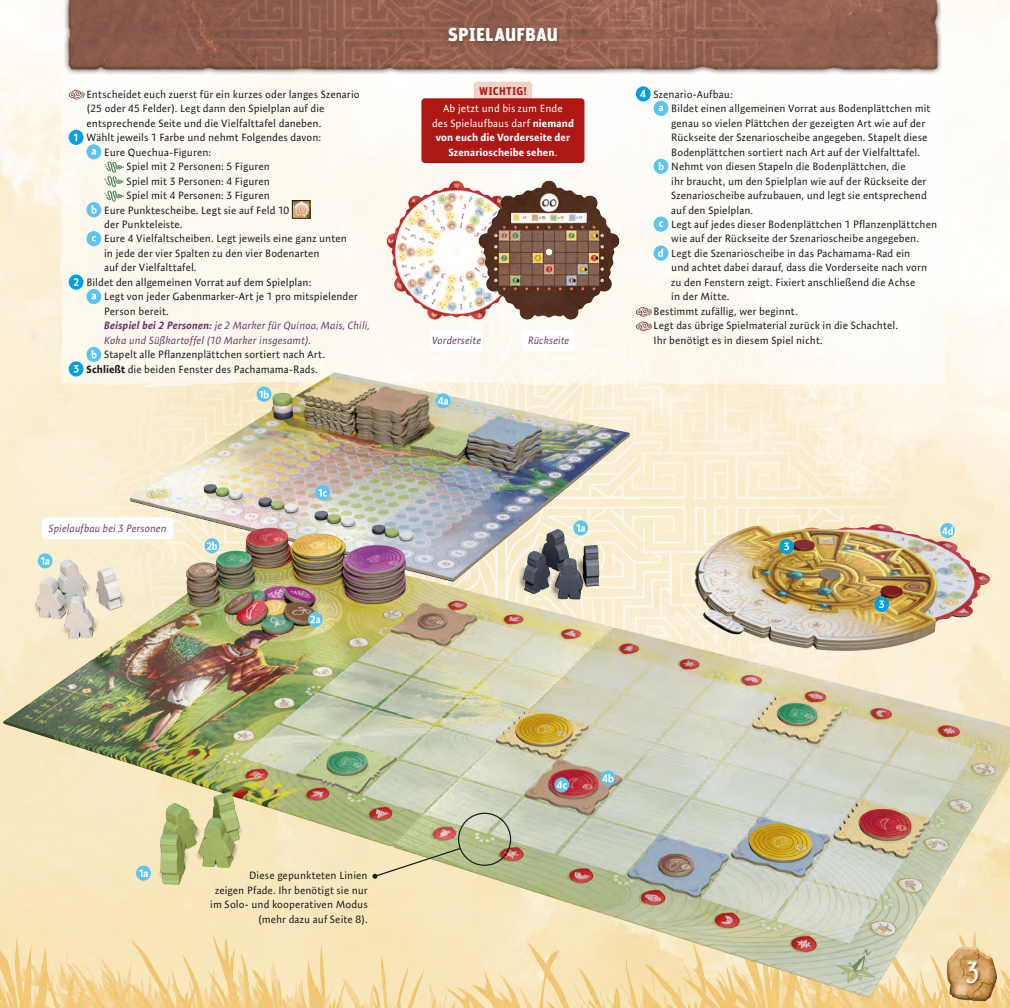
<style>
.page{position:relative;width:1010px;height:1008px;background:#fff}
.page>*{position:absolute;margin:0;border:0;box-sizing:border-box;transform-origin:0 0}
.t1{font:27.5px "Adorn Condensed Sans";color:#fff}
.t2{font:900 18.75px "Unit Rounded Pro";letter-spacing:.005em;color:#fff}
.t3{font:700 11.25px "Unit Rounded Pro";letter-spacing:.02em;color:#ad1714}
.t4{font:10.62px/14.5px "Expo Sans Pro";letter-spacing:.005em;color:#1d1d1b}
.t5{font:italic 10.62px "Expo Sans Pro";letter-spacing:.005em;color:#6d396c}
.t6{font:700 10.62px/14.5px "Expo Sans Pro";letter-spacing:.01em;color:#fff;text-align:center}
.s1{font-weight:700}
.s2{font-weight:400}
</style>
<div class="page">
<div style="left:59px;top:79px;width:888px;height:273px;background:#fefbf5"></div>
<img style="left:51px;top:0;width:904px;height:79px">
<svg style="left:474px;top:82px;width:58px;height:16px"></svg>
<div style="left:421px;top:98px;width:163px;height:65px;background:#ad1714;border-radius:4px"></div>
<div style="left:430px;top:329px;width:53px;height:22px;background:#fff;border-radius:4px"></div>
<div style="left:522px;top:329px;width:53px;height:22px;background:#fff;border-radius:4px"></div>
<div style="left:445px;top:25px;width:116px;height:22px;background:#4f2815;opacity:.5"></div>
<img style="left:384px;top:178px;width:92px;height:143px">
<img style="left:476px;top:178px;width:145px;height:143px">
<img style="left:0;top:352px;width:1010px;height:656px">
<svg style="left:69px;top:89px;width:16px;height:11px"></svg>
<div style="left:69px;top:130px;width:14px;height:15px;background:#009fe3;border-radius:50%"></div>
<svg style="left:74px;top:133px;width:3px;height:8px"></svg>
<div style="left:86px;top:144px;width:15px;height:15px;background:#5bc5f2;border-radius:50%"></div>
<svg style="left:92px;top:149px;width:4px;height:6px"></svg>
<svg style="left:104px;top:161px;width:20px;height:41px"></svg>
<svg style="left:86px;top:202px;width:15px;height:15px"></svg>
<svg style="left:92px;top:205px;width:5px;height:9px"></svg>
<img style="left:294px;top:202px;width:14px;height:14px">
<div style="left:292px;top:200px;width:18px;height:18px;border:1px solid #1d1d1b"></div>
<div style="left:86px;top:231px;width:15px;height:15px;background:#5bc5f2;border-radius:50%"></div>
<svg style="left:92px;top:236px;width:4px;height:5px"></svg>
<div style="left:69px;top:274px;width:14px;height:16px;background:#009fe3;border-radius:50%"></div>
<svg style="left:74px;top:278px;width:5px;height:8px"></svg>
<div style="left:86px;top:289px;width:15px;height:15px;background:#5bc5f2;border-radius:50%"></div>
<svg style="left:92px;top:294px;width:4px;height:5px"></svg>
<svg style="left:86px;top:347px;width:15px;height:15px"></svg>
<svg style="left:92px;top:350px;width:5px;height:8px"></svg>
<div style="left:69px;top:361px;width:14px;height:15px;background:#009fe3;border-radius:50%"></div>
<svg style="left:73px;top:365px;width:6px;height:8px"></svg>
<div style="left:636px;top:86px;width:14px;height:15px;background:#009fe3;border-radius:50%"></div>
<svg style="left:640px;top:90px;width:6px;height:8px"></svg>
<div style="left:653px;top:101px;width:15px;height:15px;background:#5bc5f2;border-radius:50%"></div>
<svg style="left:658px;top:106px;width:5px;height:5px"></svg>
<svg style="left:653px;top:159px;width:15px;height:15px"></svg>
<svg style="left:659px;top:162px;width:5px;height:8px"></svg>
<div style="left:653px;top:217px;width:15px;height:15px;background:#5bc5f2;border-radius:50%"></div>
<svg style="left:659px;top:221px;width:4px;height:6px"></svg>
<svg style="left:653px;top:245px;width:15px;height:16px"></svg>
<svg style="left:658px;top:248px;width:5px;height:9px"></svg>
<svg style="left:635px;top:306px;width:17px;height:25px"></svg>
<div style="left:964px;top:959px;width:16px;height:24px;background:#fff;opacity:.75"></div>
<div style="left:964px;top:960px;width:17px;height:26px;background:#5c3e1b;opacity:.5"></div>
<div style="left:42px;top:517px;width:131px;height:22px;background:#fff;border-radius:4px"></div>
<svg style="left:940px;top:523px;width:15px;height:15px"></svg>
<svg style="left:942px;top:526px;width:11px;height:9px"></svg>
<svg style="left:554px;top:777px;width:15px;height:15px"></svg>
<svg style="left:556px;top:781px;width:11px;height:7px"></svg>
<svg style="left:600px;top:770px;width:15px;height:15px"></svg>
<svg style="left:602px;top:773px;width:11px;height:9px"></svg>
<div style="left:779px;top:539px;width:15px;height:15px;background:#009fe3;border-radius:50%"></div>
<svg style="left:784px;top:542px;width:5px;height:8px"></svg>
<div style="left:874px;top:597px;width:15px;height:15px;background:#009fe3;border-radius:50%"></div>
<svg style="left:879px;top:600px;width:5px;height:8px"></svg>
<div style="left:205px;top:538px;width:14px;height:15px;background:#5bc5f2;border-radius:50%"></div>
<svg style="left:207px;top:541px;width:10px;height:9px"></svg>
<svg style="left:308px;top:612px;width:15px;height:15px"></svg>
<svg style="left:310px;top:615px;width:10px;height:8px"></svg>
<svg style="left:315px;top:485px;width:15px;height:15px"></svg>
<svg style="left:318px;top:489px;width:9px;height:7px"></svg>
<svg style="left:257px;top:386px;width:14px;height:16px"></svg>
<svg style="left:259px;top:390px;width:10px;height:8px"></svg>
<div style="left:136px;top:865px;width:15px;height:15px;background:#5bc5f2;border-radius:50%"></div>
<svg style="left:139px;top:869px;width:9px;height:8px"></svg>
<div style="left:573px;top:520px;width:15px;height:15px;background:#5bc5f2;border-radius:50%"></div>
<svg style="left:576px;top:524px;width:9px;height:8px"></svg>
<div style="left:38px;top:553px;width:14px;height:15px;background:#5bc5f2;border-radius:50%"></div>
<svg style="left:41px;top:557px;width:9px;height:8px"></svg>
<div style="left:458px;top:812px;width:53px;height:54px;border:1px solid #1d1d1b;border-radius:50%"></div>
<svg style="left:372px;top:847px;width:89px;height:31px;background:#dcd3a7"></svg>
<svg style="left:435px;top:393px;width:15px;height:15px"></svg>
<svg style="left:438px;top:397px;width:10px;height:8px"></svg>
<svg style="left:157px;top:369px;width:9px;height:7px"></svg>
<svg style="left:155px;top:344px;width:8px;height:6px"></svg>
<svg style="left:153px;top:318px;width:8px;height:6px"></svg>
<svg style="left:151px;top:292px;width:7px;height:6px"></svg>
<svg style="left:149px;top:266px;width:7px;height:7px"></svg>
<svg style="left:146px;top:240px;width:9px;height:7px"></svg>
<svg style="left:142px;top:189px;width:7px;height:6px"></svg>
<svg style="left:140px;top:163px;width:7px;height:6px"></svg>
<svg style="left:138px;top:137px;width:6px;height:6px"></svg>
<svg style="left:134px;top:110px;width:9px;height:7px"></svg>
<p class="t4" style="left:86px;top:87px;width:275px">Entscheidet euch zuerst für ein kurzes oder langes Szenario</p>
<p class="t4" style="left:86px;top:101px;width:239px">(25 oder 45 Felder). Legt dann den Spielplan auf die</p>
<p class="t4" style="left:86px;top:116px;width:236px">entsprechende Seite und die Vielfalttafel daneben.</p>
<p class="t4" style="left:86px;top:130px;width:236px">Wählt jeweils 1 Farbe und nehmt Folgendes davon:</p>
<p class="t4" style="left:104px;top:145px;width:109px">Eure Quechua-Figuren:</p>
<p class="t4" style="left:126px;top:159px;width:145px">Spiel mit 2 Personen: 5 Figuren</p>
<p class="t4" style="left:126px;top:173px;width:145px">Spiel mit 3 Personen: 4 Figuren</p>
<p class="t4" style="left:126px;top:188px;width:145px">Spiel mit 4 Personen: 3 Figuren</p>
<p class="t4" style="left:104px;top:202px;width:187px">Eure Punktescheibe. Legt sie auf Feld 10</p>
<p class="t4" style="left:104px;top:217px;width:80px">der Punkteleiste.</p>
<p class="t4" style="left:104px;top:231px;width:244px">Eure 4 Vielfaltscheiben. Legt jeweils eine ganz unten</p>
<p class="t4" style="left:104px;top:246px;width:217px">in jede der vier Spalten zu den vier Bodenarten</p>
<p class="t4" style="left:104px;top:260px;width:94px">auf der Vielfalttafel.</p>
<p class="t4" style="left:86px;top:275px;width:226px">Bildet den allgemeinen Vorrat auf dem Spielplan:</p>
<p class="t4" style="left:104px;top:289px;width:255px">Legt von jeder Gabenmarker-Art je 1 pro mitspielender</p>
<p class="t4" style="left:104px;top:304px;width:66px">Person bereit.</p>
<p class="t5" style="left:104px;top:319px;width:267px"><span class="s1">Beispiel bei 2 Personen:</span> je 2 Marker für Quinoa, Mais, Chili,</p>
<p class="t5" style="left:104px;top:334px;width:208px">Koka und Süßkartoffel (10 Marker insgesamt).</p>
<p class="t4" style="left:86px;top:347px;width:240px;text-indent:18px">Stapelt alle Pflanzenplättchen sortiert nach Art.<br><span class="s1">Schließt</span> die beiden Fenster des Pachamama-Rads.</p>
<p class="t5" style="left:49px;top:522px;width:119px">Spielaufbau bei 3 Personen</p>
<h2 class="t2" style="left:448px;top:21px;width:112px">SPIELAUFBAU</h2>
<p class="t3" style="left:479px;top:83px;width:49px">WICHTIG!</p>
<p class="t6" style="left:432px;top:101px;width:143px"><span class="s2">Ab jetzt und bis zum Ende<br>des Spielaufbaus darf</span> niemand von euch die Vorderseite der<br>Szenarioscheibe sehen<span class="s2">.</span></p>
<p class="t5" style="left:432px;top:334px;width:50px">Vorderseite</p>
<p class="t5" style="left:528px;top:334px;width:43px">Rückseite</p>
<p class="t4" style="left:653px;top:87px;width:81px">Szenario-Aufbau:</p>
<p class="t4" style="left:671px;top:101px;width:261px">Bildet einen allgemeinen Vorrat aus Bodenplättchen mit</p>
<p class="t4" style="left:671px;top:116px;width:255px">genau so vielen Plättchen der gezeigten Art wie auf der</p>
<p class="t4" style="left:671px;top:130px;width:258px">Rückseite der Szenarioscheibe angegeben. Stapelt diese</p>
<p class="t4" style="left:671px;top:145px;width:250px">Bodenplättchen sortiert nach Art auf der Vielfalttafel.</p>
<p class="t4" style="left:671px;top:159px;width:236px">Nehmt von diesen Stapeln die Bodenplättchen, die</p>
<p class="t4" style="left:671px;top:173px;width:257px">ihr braucht, um den Spielplan wie auf der Rückseite der</p>
<p class="t4" style="left:671px;top:188px;width:257px">Szenarioscheibe aufzubauen, und legt sie entsprechend</p>
<p class="t4" style="left:671px;top:202px;width:83px">auf den Spielplan.</p>
<p class="t4" style="left:671px;top:217px;width:267px">Legt auf jedes dieser Bodenplättchen 1 Pflanzenplättchen</p>
<p class="t4" style="left:671px;top:231px;width:249px">wie auf der Rückseite der Szenarioscheibe angegeben.</p>
<p class="t4" style="left:671px;top:246px;width:240px">Legt die Szenarioscheibe in das Pachamama-Rad ein</p>
<p class="t4" style="left:671px;top:260px;width:258px">und achtet dabei darauf, dass die Vorderseite nach vorn</p>
<p class="t4" style="left:671px;top:275px;width:245px">zu den Fenstern zeigt. Fixiert anschließend die Achse</p>
<p class="t4" style="left:671px;top:289px;width:60px">in der Mitte.</p>
<p class="t4" style="left:653px;top:304px;width:146px">Bestimmt zufällig, wer beginnt.</p>
<p class="t4" style="left:653px;top:318px;width:246px">Legt das übrige Spielmaterial zurück in die Schachtel.</p>
<p class="t4" style="left:653px;top:333px;width:171px">Ihr benötigt es in diesem Spiel nicht.</p>
<p class="t4" style="left:210px;top:868px;width:159px;text-align:right">Diese gepunkteten Linien<br>zeigen Pfade. Ihr benötigt sie nur im Solo- und kooperativen Modus (mehr dazu auf Seite 8).</p>
<h1 class="t1" style="left:965px;top:955px;width:15px">3</h1>
</div>
